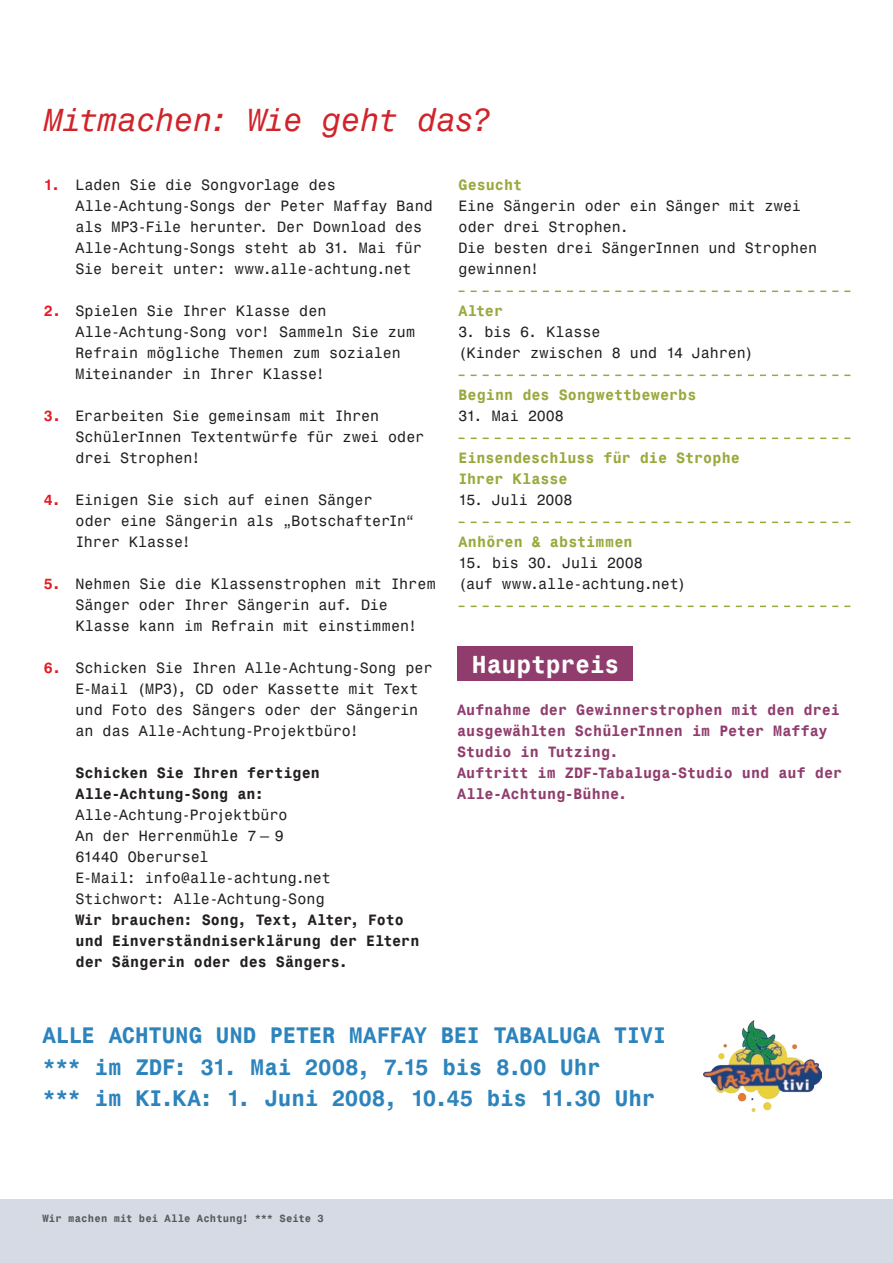
<style>
.page{position:relative;width:893px;height:1263px;background:#fff}
.page>*{position:absolute;margin:0;border:0;box-sizing:border-box;transform-origin:0 0}
._20_News_Einleitungs{font:italic 31.95px "Monospace 821 BT";letter-spacing:-.01em;color:#d1232a}
._20_News_Einleitungs-2{font:700 24.6px "Monospace 821 BT";letter-spacing:-.005em;color:#fff}
._22_News_Fließtext{font:700 22.5px "Monospace 821 BT";letter-spacing:-.005em;color:#2d84bc}
._22_News_Fließtext-2{font:15px/21px "Monospace 821 BT";color:#231f20}
._20_News_Einleitungs-3{font:700 15px/21px "Monospace 821 BT";letter-spacing:.005em;color:#903d6e}
._22_News_Fließtext-3{font:700 15px/21px "Monospace 821 BT";letter-spacing:.005em;color:#231f20}
._22_News_Fließtext-4{font:700 15px/21px "Monospace 821 BT";letter-spacing:.005em;color:#9aa83d}
._00_pagina{font:700 10.5px "Monospace 821 BT";letter-spacing:.02em;color:#57585a}
.s1{font-weight:700;color:#e51a23}
.s2{font-weight:700;color:#9aa83d}
</style>
<div class="page">
<div style="left:0;top:1199px;width:893px;height:64px;background:#d5dae4"></div>
<svg style="left:459px;top:291px;width:391px;height:1px"></svg>
<svg style="left:459px;top:375px;width:391px;height:1px"></svg>
<svg style="left:459px;top:438px;width:391px;height:1px"></svg>
<svg style="left:459px;top:522px;width:391px;height:1px"></svg>
<svg style="left:459px;top:606px;width:391px;height:1px"></svg>
<img style="left:703px;top:1020px;width:118px;height:91px">
<div style="left:457px;top:646px;width:176px;height:35px;background:#903d6e"></div>
<p class="_20_News_Einleitungs" style="left:44px;top:100px;width:449px">Mitmachen: Wie geht das?</p>
<p class="_22_News_Fließtext-2" style="left:75px;top:174px;width:359px;text-indent:-31px"><span class="s1">1.</span> Laden Sie die Songvorlage des Alle-Achtung-Songs der Peter Maffay Band als MP3-File herunter. Der Download des Alle-Achtung-Songs steht ab 31. Mai für Sie bereit unter: www.alle-achtung.net</p>
<p class="_22_News_Fließtext-2" style="left:75px;top:300px;width:341px;text-indent:-31px"><span class="s1">2.</span> Spielen Sie Ihrer Klasse den Alle-Achtung-Song vor! Sammeln Sie zum Refrain mögliche Themen zum sozialen Miteinander in Ihrer Klasse!</p>
<p class="_22_News_Fließtext-2" style="left:75px;top:405px;width:350px;text-indent:-31px"><span class="s1">3.</span> Erarbeiten Sie gemeinsam mit Ihren<br>SchülerInnen Textentwürfe für zwei oder drei Strophen!</p>
<p class="_22_News_Fließtext-2" style="left:75px;top:489px;width:341px;text-indent:-32px"><span class="s1">4.</span> Einigen Sie sich auf einen Sänger<br>oder eine Sängerin als „BotschafterIn“<br>Ihrer Klasse!</p>
<p class="_22_News_Fließtext-2" style="left:75px;top:573px;width:362px;text-indent:-32px"><span class="s1">5.</span> Nehmen Sie die Klassenstrophen mit Ihrem<br>Sänger oder Ihrer Sängerin auf. Die<br>Klasse kann im Refrain mit einstimmen!</p>
<p class="_22_News_Fließtext-2" style="left:75px;top:657px;width:358px;text-indent:-32px"><span class="s1">6.</span> Schicken Sie Ihren Alle-Achtung-Song per E-Mail (MP3), CD oder Kassette mit Text und Foto des Sängers oder der Sängerin an das Alle-Achtung-Projektbüro!</p>
<p class="_22_News_Fließtext-3" style="left:75px;top:762px;width:246px">Schicken Sie Ihren fertigen<br>Alle-Achtung-Song an:</p>
<p class="_22_News_Fließtext-2" style="left:75px;top:804px;width:214px">Alle-Achtung-Projektbüro<br>An der Herrenmühle 7 – 9</p>
<p class="_22_News_Fließtext-2" style="left:75px;top:846px;width:135px">61440 Oberursel</p>
<p class="_22_News_Fließtext-2" style="left:75px;top:867px;width:257px">E-Mail: info@alle-achtung.net</p>
<p class="_22_News_Fließtext-2" style="left:75px;top:888px;width:251px">Stichwort: Alle-Achtung-Song</p>
<p class="_22_News_Fließtext-3" style="left:75px;top:909px;width:345px">Wir brauchen: Song, Text, Alter, Foto und Einverständniserklärung der Eltern der Sängerin oder des Sängers.</p>
<p class="_22_News_Fließtext-2" style="left:458px;top:174px;width:344px"><span class="s2">Gesucht<br></span>Eine Sängerin oder ein Sänger mit zwei oder drei Strophen.</p>
<p class="_22_News_Fließtext-2" style="left:458px;top:237px;width:360px">Die besten drei SängerInnen und Strophen gewinnen!</p>
<p class="_22_News_Fließtext-4" style="left:459px;top:300px;width:46px">Alter</p>
<p class="_22_News_Fließtext-2" style="left:459px;top:321px;width:297px">3. bis 6. Klasse<br>(Kinder zwischen 8 und 14 Jahren)</p>
<p class="_22_News_Fließtext-4" style="left:459px;top:384px;width:239px">Beginn des Songwettbewerbs</p>
<p class="_22_News_Fließtext-2" style="left:459px;top:405px;width:107px">31. Mai 2008</p>
<p class="_22_News_Fließtext-4" style="left:459px;top:447px;width:283px">Einsendeschluss für die Strophe<br>Ihrer Klasse</p>
<p class="_22_News_Fließtext-2" style="left:459px;top:489px;width:115px">15. Juli 2008</p>
<p class="_22_News_Fließtext-4" style="left:459px;top:531px;width:176px">Anhören &amp; abstimmen</p>
<p class="_22_News_Fließtext-2" style="left:459px;top:552px;width:186px">15. bis 30. Juli 2008</p>
<p class="_22_News_Fließtext-2" style="left:459px;top:573px;width:229px">(auf www.alle-achtung.net)</p>
<p class="_20_News_Einleitungs-2" style="left:472px;top:649px;width:149px">Hauptpreis</p>
<p class="_20_News_Einleitungs-3" style="left:457px;top:699px;width:384px">Aufnahme der Gewinnerstrophen mit den drei ausgewählten SchülerInnen im Peter Maffay<br>Studio in Tutzing.</p>
<p class="_20_News_Einleitungs-3" style="left:457px;top:762px;width:387px">Auftritt im ZDF-Tabaluga-Studio und auf der<br>Alle-Achtung-Bühne.</p>
<p class="_22_News_Fließtext" style="left:43px;top:1022px;width:625px">Alle Achtung und Peter Maffay bei Tabaluga tivi</p>
<p class="_22_News_Fließtext" style="left:43px;top:1053px;width:560px">*** im ZDF: 31. Mai 2008, 7.15 bis 8.00 Uhr</p>
<p class="_22_News_Fließtext" style="left:43px;top:1085px;width:614px">*** im KI.KA: 1. Juni 2008, 10.45 bis 11.30 Uhr</p>
<p class="_00_pagina" style="left:43px;top:1211px;width:270px">Wir machen mit bei Alle Achtung! *** Seite</p>
</div>
